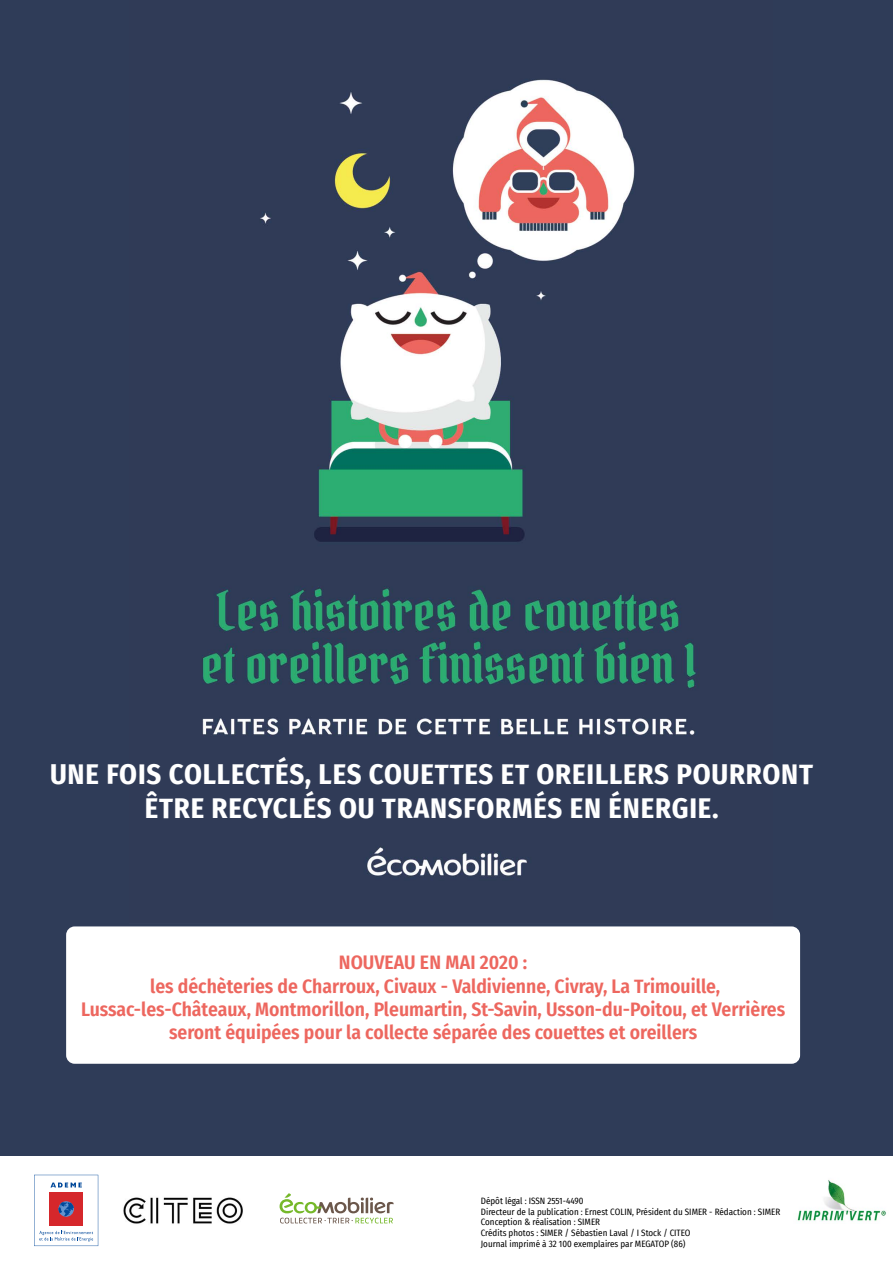
<style>
.page{position:relative;width:893px;height:1263px;background:#fff}
.page>*{position:absolute;margin:0;border:0;box-sizing:border-box;transform-origin:0 0}
.T2_bleu{font:700 28.5px/34.2px "Fira Sans Condensed";letter-spacing:.03em;color:#fff;text-align:center}
.T2_bleu-2{font:600 19.5px/23.4px "Fira Sans Condensed";color:#ed675f;text-align:center}
.t1{font:9px/10.8px "Fira Sans Condensed";color:#000}
</style>
<div class="page">
<div style="left:0;top:0;width:893px;height:1156px;background:#2f3c58"></div>
<img style="left:123px;top:1197px;width:120px;height:27px">
<svg style="left:34px;top:1175px;width:64px;height:71px"></svg>
<img style="left:797px;top:1180px;width:89px;height:41px">
<svg style="left:280px;top:1193px;width:114px;height:30px"></svg>
<img style="left:202px;top:79px;width:494px;height:798px">
<div style="left:66px;top:926px;width:734px;height:138px;background:#fff;border-radius:9px"></div>
<p class="T2_bleu" style="left:50px;top:755px;width:765px">UNE FOIS COLLECTÉS, LES COUETTES ET OREILLERS POURRONT<br>ÊTRE RECYCLÉS OU TRANSFORMÉS EN ÉNERGIE.</p>
<p class="T2_bleu-2" style="left:81px;top:949px;width:706px">NOUVEAU EN MAI 2020 :<br>les déchèteries de Charroux, Civaux - Valdivienne, Civray, La Trimouille, Lussac-les-Châteaux, Montmorillon, Pleumartin, St-Savin, Usson-du-Poitou, et Verrières seront équipées pour la collecte séparée des couettes et oreillers</p>
<p class="t1" style="left:481px;top:1195px;width:301px">Dépôt légal : ISSN 2551-4490<br>Directeur de la publication : Ernest COLIN, Président du SIMER - Rédaction : SIMER</p>
<p class="t1" style="left:481px;top:1216px;width:211px">Conception &amp; réalisation : SIMER<br>Crédits photos : SIMER / Sébastien Laval / I Stock / CITEO</p>
<p class="t1" style="left:481px;top:1238px;width:206px">Journal imprimé à 32 100 exemplaires par MEGATOP (86)</p>
</div>
